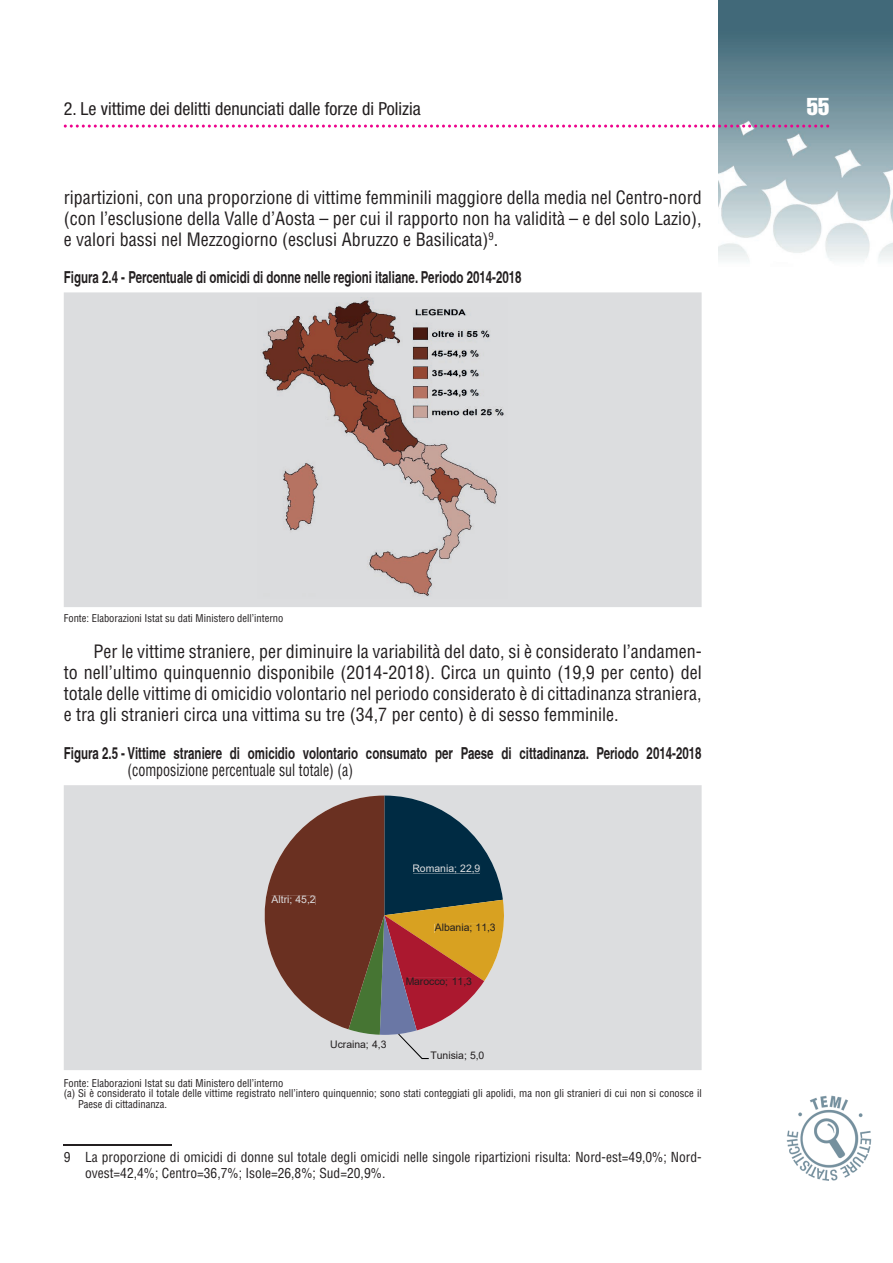
<style>
.page{position:relative;width:893px;height:1263px;background:#fff}
.page>*{position:absolute;margin:0;border:0;box-sizing:border-box;transform-origin:0 0}
.t1{font:24px "Helvetica LT Std Comp";color:#fff}
.t2{font:condensed 18px/21px "Helvetica LT Std";color:#231f20;text-align:justify}
.t3{font:condensed 18px "Helvetica Neue LT Std";color:#231f20}
.t4{font:700 condensed 16.5px "Helvetica";color:#231f20;scale:.85 1}
.t5{font:condensed 16.5px "Helvetica LT Std";color:#231f20;scale:.85 1}
.t6{font:condensed 13.5px/16.2px "Helvetica LT Std";color:#231f20}
.t7{font:condensed 10.5px "Helvetica LT Std";color:#231f20}
.t8{font:10.5px "Arial";letter-spacing:-.005em;color:#231f20}
.t9{font:10.5px "Arial";letter-spacing:-.005em;color:#dcdddf}
</style>
<div class="page">
<img style="left:719px;top:0;width:174px;height:262px">
<svg style="left:64px;top:125px;width:765px;height:3px"></svg>
<img style="left:787px;top:1095px;width:85px;height:85px">
<hr style="left:64px;top:1144px;width:108px;height:1px;background:#231f20">
<div style="left:64px;top:292px;width:638px;height:315px;background:#dcdddf"></div>
<img style="left:258px;top:297px;width:250px;height:301px">
<div style="left:64px;top:785px;width:638px;height:285px;background:#dcdddf"></div>
<svg style="left:250px;top:795px;width:257px;height:264px;background:#8c756d"></svg>
<div style="left:413px;top:864px;width:67px;height:9px;background:#002b43"></div>
<div style="left:435px;top:924px;width:60px;height:9px;background:#d8a121"></div>
<div style="left:406px;top:978px;width:66px;height:9px;background:#ab182f"></div>
<div style="left:431px;top:1051px;width:53px;height:9px;background:#dcdddf"></div>
<div style="left:331px;top:1041px;width:55px;height:9px;background:#dcdddf"></div>
<div style="left:272px;top:896px;width:43px;height:9px;background:#6a3021"></div>
<p class="t3" style="left:64px;top:98px;width:358px">2. Le vittime dei delitti denunciati dalle forze di Polizia</p>
<h1 class="t1" style="left:807px;top:91px;width:24px">55</h1>
<p class="t2" style="left:64px;top:187px;width:639px">ripartizioni, con una proporzione di vittime femminili maggiore della media nel Centro-nord (con l’esclusione della Valle d’Aosta – per cui il rapporto non ha validità – e del solo Lazio), e valori bassi nel Mezzogiorno (esclusi Abruzzo e Basilicata)<sup>9</sup>.</p>
<p class="t4" style="left:64px;top:267px;width:540px">Figura 2.4 - Percentuale di omicidi di donne nelle regioni italiane. Periodo 2014-2018</p>
<p class="t7" style="left:64px;top:612px;width:221px">Fonte: Elaborazioni Istat su dati Ministero dell’interno</p>
<p class="t2" style="left:64px;top:641px;width:639px;text-indent:30px">Per le vittime straniere, per diminuire la variabilità del dato, si è considerato l’andamen&shy;to nell’ultimo quinquennio disponibile (2014-2018). Circa un quinto (19,9 per cento) del totale delle vittime di omicidio volontario nel periodo considerato è di cittadinanza straniera, e tra gli stranieri circa una vittima su tre (34,7 per cento) è di sesso femminile.</p>
<p class="t4" style="left:64px;top:743px;width:752px">Figura 2.5 - Vittime straniere di omicidio volontario consumato per Paese di cittadinanza. Periodo 2014-2018</p>
<p class="t5" style="left:127px;top:759px;width:267px">(composizione percentuale sul totale) (a)</p>
<p class="t9" style="left:272px;top:892px;width:46px">Altri; 45,2</p>
<p class="t9" style="left:412px;top:861px;width:70px">Romania; 22,9</p>
<p class="t8" style="left:435px;top:920px;width:63px">Albania; 11,3</p>
<p class="t8" style="left:406px;top:974px;width:68px">Marocco; 11,3</p>
<p class="t8" style="left:330px;top:1037px;width:58px">Ucraina; 4,3</p>
<p class="t8" style="left:430px;top:1047px;width:56px">Tunisia; 5,0</p>
<p class="t7" style="left:64px;top:1076px;width:221px">Fonte: Elaborazioni Istat su dati Ministero dell’interno</p>
<p class="t7" style="left:64px;top:1086px;width:639px">(a) Si è considerato il totale delle vittime registrato nell’intero quinquennio; sono stati conteggiati gli apolidi, ma non gli stranieri di cui non si conosce il</p>
<p class="t7" style="left:78px;top:1097px;width:90px">Paese di cittadinanza.</p>
<p class="t6" style="left:85px;top:1149px;width:618px;text-indent:-21px">9 La proporzione di omicidi di donne sul totale degli omicidi nelle singole ripartizioni risulta: Nord-est=49,0%; Nord&shy;ovest=42,4%; Centro=36,7%; Isole=26,8%; Sud=20,9%.</p>
</div>
